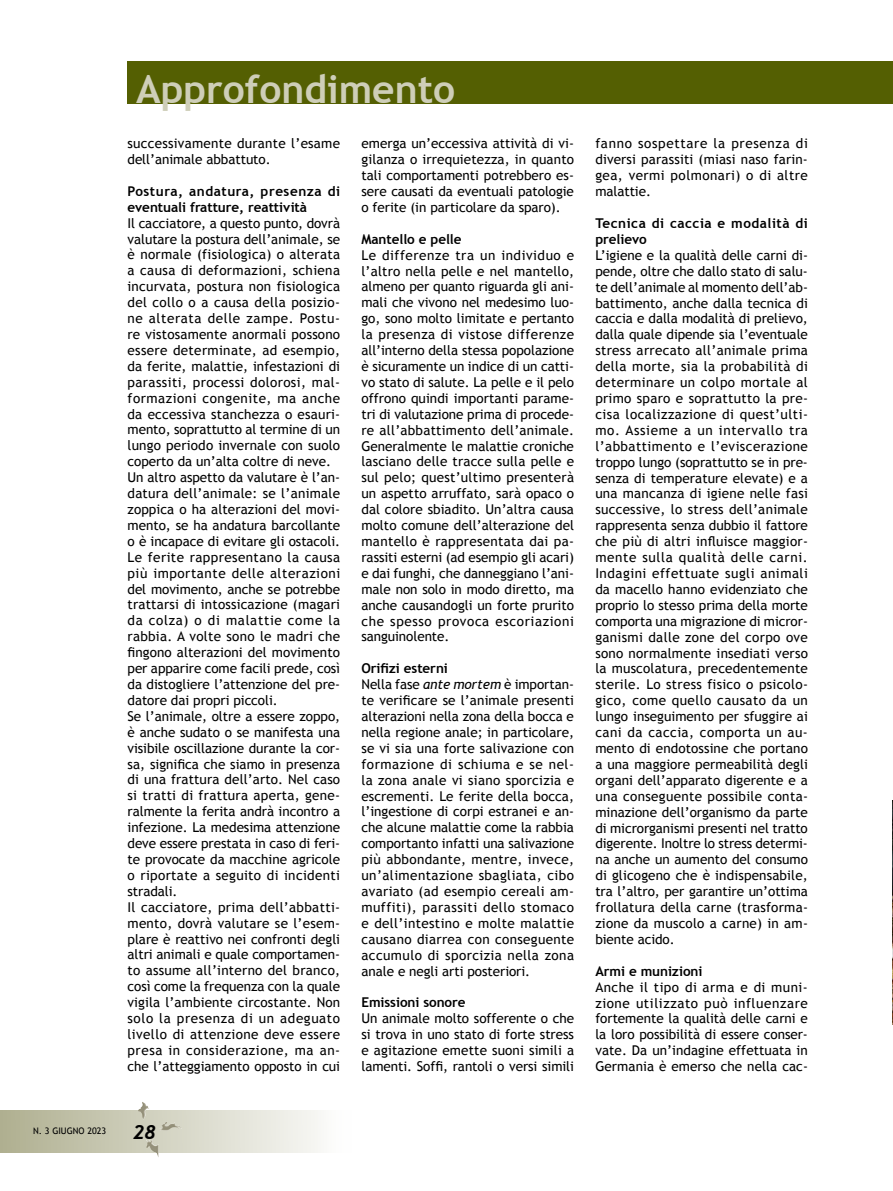
<style>
.page{position:relative;width:893px;height:1191px;background:#fff}
.page>*{position:absolute;margin:0;border:0;box-sizing:border-box;transform-origin:0 0}
.t1{font:700 39px "Trebuchet MS";color:#ceceb8}
.t2{font:italic 700 19.5px "Trebuchet";color:#000}
.t3{font:13.5px/15.9px "Trebuchet MS";letter-spacing:.005em;color:#000;text-align:justify}
.t4{font:700 13.5px/15.9px "Trebuchet MS";letter-spacing:-.005em;color:#000}
.t5{font:700 13.5px/15.9px "Trebuchet MS";letter-spacing:.035em;color:#000}
.t6{font:9px "Trebuchet MS";color:#000}
.s1{font-weight:700}
.s2{font-style:italic}
</style>
<div class="page">
<div style="left:128px;top:61px;width:765px;height:43px;background:#545f02"></div>
<img style="left:892px;top:800px;width:1px;height:224px">
<div style="left:0;top:1110px;width:353px;height:42px;background:linear-gradient(to right,#aeae8f,#fefefe)"></div>
<img style="left:138px;top:1102px;width:44px;height:29px">
<h1 class="t1" style="left:136px;top:65px;width:321px">Approfondimento</h1>
<p class="t3" style="left:128px;top:136px;width:214px">successivamente durante l’esame dell’animale abbattuto.</p>
<p class="t4" style="left:128px;top:183px;width:214px">Postura, andatura, presenza di eventuali fratture, reattività</p>
<p class="t3" style="left:128px;top:215px;width:214px;text-align:left">Il cacciatore, a questo punto, dovrà valutare la postura dell’animale, se è normale (fisiologica) o alterata a causa di deformazioni, schiena incurvata, postura non fisiologica del collo o a causa della posizio&shy;ne alterata delle zampe. Postu&shy;re vistosamente anormali possono essere determinate, ad esempio, da ferite, malattie, infestazioni di parassiti, processi dolorosi, mal&shy;formazioni congenite, ma anche da eccessiva stanchezza o esauri&shy;mento, soprattutto al termine di un lungo periodo invernale con suolo coperto da un’alta coltre di neve.<br>Un altro aspetto da valutare è l’an&shy;datura dell’animale: se l’animale zoppica o ha alterazioni del movi&shy;mento, se ha andatura barcollante o è incapace di evitare gli ostacoli.<br>Le ferite rappresentano la causa più importante delle alterazioni del movimento, anche se potrebbe trattarsi di intossicazione (magari da colza) o di malattie come la rabbia. A volte sono le madri che fingono alterazioni del movimento per apparire come facili prede, così da distogliere l’attenzione del pre&shy;datore dai propri piccoli.<br>Se l’animale, oltre a essere zoppo, è anche sudato o se manifesta una visibile oscillazione durante la cor&shy;sa, significa che siamo in presenza di una frattura dell’arto. Nel caso si tratti di frattura aperta, gene&shy;ralmente la ferita andrà incontro a infezione. La medesima attenzione deve essere prestata in caso di feri&shy;te provocate da macchine agricole o riportate a seguito di incidenti stradali.<br>Il cacciatore, prima dell’abbatti&shy;mento, dovrà valutare se l’esem&shy;plare è reattivo nei confronti degli altri animali e quale comportamen&shy;to assume all’interno del branco, così come la frequenza con la quale vigila l’ambiente circostante. Non solo la presenza di un adeguato livello di attenzione deve essere presa in considerazione, ma an&shy;che l’atteggiamento opposto in cui</p>
<p class="t3" style="left:361px;top:136px;width:214px">emerga un’eccessiva attività di vi&shy;gilanza o irrequietezza, in quanto tali comportamenti potrebbero es&shy;sere causati da eventuali patologie o ferite (in particolare da sparo).</p>
<p class="t4" style="left:361px;top:231px;width:102px">Mantello e pelle</p>
<p class="t3" style="left:361px;top:247px;width:214px">Le differenze tra un individuo e l’altro nella pelle e nel mantello, almeno per quanto riguarda gli ani&shy;mali che vivono nel medesimo luo&shy;go, sono molto limitate e pertanto la presenza di vistose differenze all’interno della stessa popolazione è sicuramente un indice di un catti&shy;vo stato di salute. La pelle e il pelo offrono quindi importanti parame&shy;tri di valutazione prima di procede&shy;re all’abbattimento dell’animale.<br>Generalmente le malattie croniche lasciano delle tracce sulla pelle e sul pelo; quest’ultimo presenterà un aspetto arruffato, sarà opaco o dal colore sbiadito. Un’altra causa molto comune dell’alterazione del mantello è rappresentata dai pa&shy;rassiti esterni (ad esempio gli acari) e dai funghi, che danneggiano l’ani&shy;male non solo in modo diretto, ma anche causandogli un forte prurito che spesso provoca escoriazioni sanguinolente.</p>
<p class="t3" style="left:361px;top:660px;width:214px;text-align:left"><span class="s1">Orifizi esterni<br></span>Nella fase <span class="s2">ante mortem</span> è importan&shy;te verificare se l’animale presenti alterazioni nella zona della bocca e nella regione anale; in particolare, se vi sia una forte salivazione con formazione di schiuma e se nel&shy;la zona anale vi siano sporcizia e escrementi. Le ferite della bocca, l’ingestione di corpi estranei e an&shy;che alcune malattie come la rabbia comportanto infatti una salivazione più abbondante, mentre, invece, un’alimentazione sbagliata, cibo avariato (ad esempio cereali am&shy;muffiti), parassiti dello stomaco e dell’intestino e molte malattie causano diarrea con conseguente accumulo di sporcizia nella zona anale e negli arti posteriori.</p>
<p class="t4" style="left:361px;top:994px;width:106px">Emissioni sonore</p>
<p class="t3" style="left:361px;top:1010px;width:214px">Un animale molto sofferente o che si trova in uno stato di forte stress e agitazione emette suoni simili a lamenti. Soffi, rantoli o versi simili</p>
<p class="t6" style="left:33px;top:1125px;width:75px">N. 3 GIUGNO 2023</p>
<h2 class="t2" style="left:133px;top:1119px;width:24px">28</h2>
<p class="t3" style="left:595px;top:136px;width:214px">fanno sospettare la presenza di diversi parassiti (miasi naso farin&shy;gea, vermi polmonari) o di altre malattie.</p>
<p class="t5" style="left:595px;top:215px;width:214px">Tecnica di caccia e modalità di prelievo</p>
<p class="t3" style="left:595px;top:247px;width:214px">L’igiene e la qualità delle carni di&shy;pende, oltre che dallo stato di salu&shy;te dell’animale al momento dell’ab&shy;battimento, anche dalla tecnica di caccia e dalla modalità di prelievo, dalla quale dipende sia l’eventuale stress arrecato all’animale prima della morte, sia la probabilità di determinare un colpo mortale al primo sparo e soprattutto la pre&shy;cisa localizzazione di quest’ulti&shy;mo. Assieme a un intervallo tra l’abbattimento e l’eviscerazione troppo lungo (soprattutto se in pre&shy;senza di temperature elevate) e a una mancanza di igiene nelle fasi successive, lo stress dell’animale rappresenta senza dubbio il fattore che più di altri influisce maggior&shy;mente sulla qualità delle carni.<br>Indagini effettuate sugli animali da macello hanno evidenziato che proprio lo stesso prima della morte comporta una migrazione di micror&shy;ganismi dalle zone del corpo ove sono normalmente insediati verso la muscolatura, precedentemente sterile. Lo stress fisico o psicolo&shy;gico, come quello causato da un lungo inseguimento per sfuggire ai cani da caccia, comporta un au&shy;mento di endotossine che portano a una maggiore permeabilità degli organi dell’apparato digerente e a una conseguente possibile conta&shy;minazione dell’organismo da parte di microrganismi presenti nel tratto digerente. Inoltre lo stress determi&shy;na anche un aumento del consumo di glicogeno che è indispensabile, tra l’altro, per garantire un’ottima frollatura della carne (trasforma&shy;zione da muscolo a carne) in am&shy;biente acido.</p>
<p class="t4" style="left:595px;top:963px;width:109px">Armi e munizioni</p>
<p class="t3" style="left:595px;top:979px;width:214px">Anche il tipo di arma e di muni&shy;zione utilizzato può influenzare fortemente la qualità delle carni e la loro possibilità di essere conser&shy;vate. Da un’indagine effettuata in Germania è emerso che nella cac-</p>
</div>
